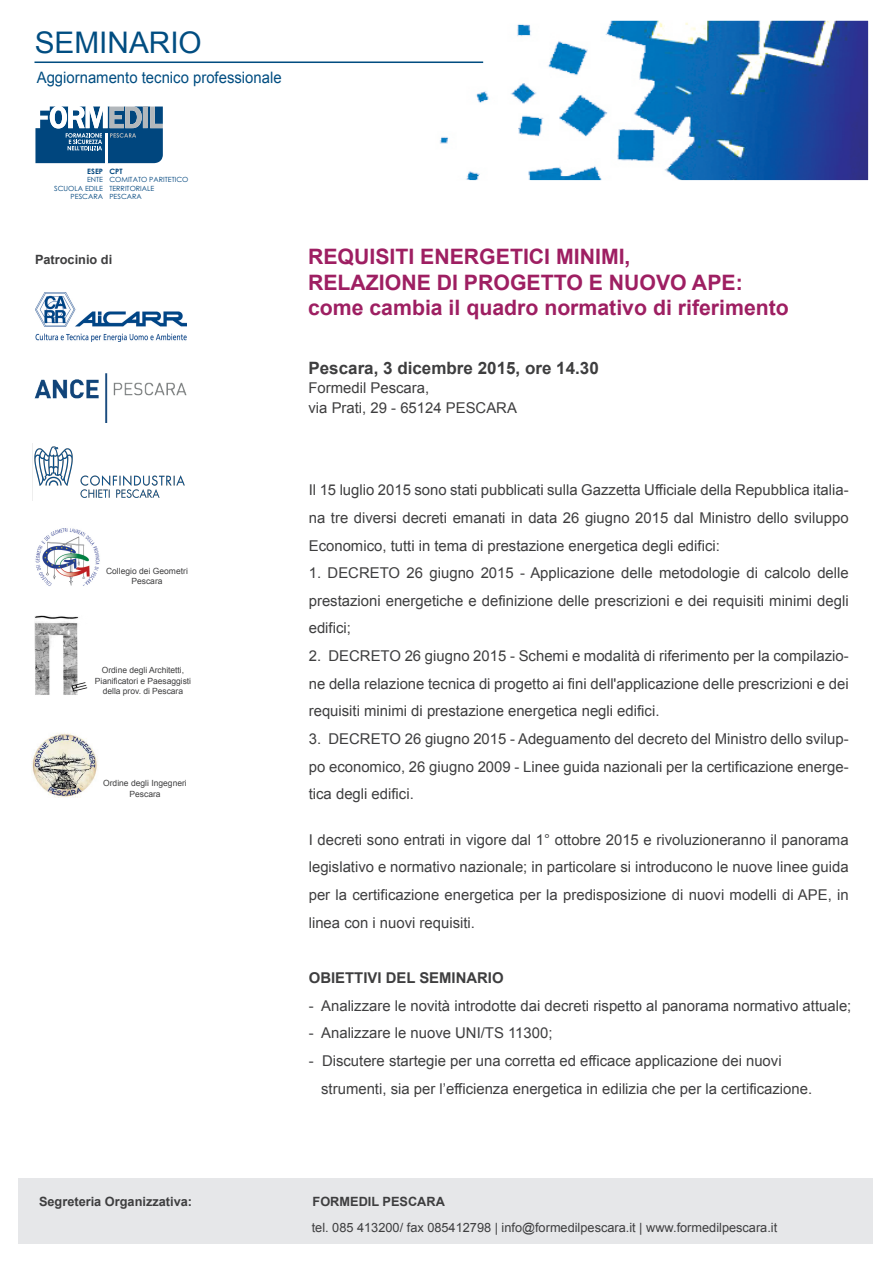
<style>
.page{position:relative;width:893px;height:1263px;background:#fff}
.page>*{position:absolute;margin:0;border:0;box-sizing:border-box;transform-origin:0 0}
.t1{font:29.7px "Arial";color:#014d81}
.t2{font:700 21.3px/25.5px "Arial";color:#9e1f62}
.t3{font:700 16.95px "Arial";color:#3e3e3f}
.t4{font:15.75px "Arial";color:#014d81;scale:.94 1}
.t5{font:14.85px/27.6px "Arial";color:#3e3e3f;text-align:justify}
.t6{font:700 14.85px "Arial";color:#3e3e3f}
.t7{font:12.75px/25.5px "Arial";color:#3e3e3f}
.t8{font:700 12.75px "Arial";color:#3e3e3f}
.t9{font:8.55px/10.2px "Arial";letter-spacing:-.005em;color:#3e3e3f;text-align:center}
.t10{font:700 7.35px "Century Gothic";color:#00467e}
.t11{font:7.05px/8.6px "Century Gothic";color:#00467e;text-align:right}
.s1{font-weight:700}
</style>
<div class="page">
<img style="left:440px;top:22px;width:427px;height:157px">
<div style="left:18px;top:1178px;width:854px;height:65px;background:#e6e7e9"></div>
<img style="left:35px;top:293px;width:152px;height:48px">
<img style="left:31px;top:733px;width:67px;height:64px">
<img style="left:35px;top:528px;width:65px;height:58px">
<img style="left:34px;top:616px;width:53px;height:79px">
<img style="left:34px;top:374px;width:153px;height:48px">
<img style="left:32px;top:444px;width:153px;height:57px">
<hr style="left:34px;top:61px;width:449px;height:2px;background:#014d81">
<svg style="left:35px;top:107px;width:128px;height:56px"></svg>
<p class="t1" style="left:35px;top:23px;width:169px">SEMINARIO</p>
<p class="t4" style="left:37px;top:67px;width:262px">Aggiornamento tecnico professionale</p>
<p class="t10" style="left:87px;top:165px;width:17px">ESEP</p>
<p class="t11" style="left:54px;top:175px;width:50px">ENTE<br>SCUOLA EDILE<br>PESCARA</p>
<p class="t10" style="left:109px;top:165px;width:15px">CPT</p>
<p class="t11" style="left:109px;top:175px;width:80px;text-align:left">COMITATO PARITETICO<br>TERRITORIALE<br>PESCARA</p>
<p class="t8" style="left:35px;top:251px;width:79px">Patrocinio di</p>
<p class="t9" style="left:106px;top:566px;width:83px">Collegio dei Geometri<br>Pescara</p>
<p class="t9" style="left:95px;top:665px;width:98px">Ordine degli Architetti,<br>Pianificatori e Paesaggisti della prov. di Pescara</p>
<p class="t9" style="left:103px;top:778px;width:85px">Ordine degli Ingegneri<br>Pescara</p>
<p class="t2" style="left:308px;top:245px;width:482px">REQUISITI ENERGETICI MINIMI,<br>RELAZIONE DI PROGETTO E NUOVO APE: come cambia il quadro normativo di riferimento</p>
<p class="t3" style="left:309px;top:357px;width:292px">Pescara, 3 dicembre 2015, ore 14.30</p>
<p class="t5" style="left:309px;top:379px;width:210px;line-height:19.2px">Formedil Pescara,<br>via Prati, 29 - 65124 PESCARA</p>
<p class="t5" style="left:309px;top:476px;width:541px">Il 15 luglio 2015 sono stati pubblicati sulla Gazzetta Ufficiale della Repubblica italia&shy;na tre diversi decreti emanati in data 26 giugno 2015 dal Ministro dello sviluppo Economico, tutti in tema di prestazione energetica degli edifici:</p>
<p class="t5" style="left:309px;top:559px;width:541px">1. DECRETO 26 giugno 2015 - Applicazione delle metodologie di calcolo delle prestazioni energetiche e definizione delle prescrizioni e dei requisiti minimi degli edifici;</p>
<p class="t5" style="left:309px;top:642px;width:541px">2. DECRETO 26 giugno 2015 - Schemi e modalità di riferimento per la compilazio&shy;ne della relazione tecnica di progetto ai fini dell'applicazione delle prescrizioni e dei requisiti minimi di prestazione energetica negli edifici.</p>
<p class="t5" style="left:309px;top:725px;width:541px">3. DECRETO 26 giugno 2015 - Adeguamento del decreto del Ministro dello svilup&shy;po economico, 26 giugno 2009 - Linee guida nazionali per la certificazione energe&shy;tica degli edifici.</p>
<p class="t5" style="left:309px;top:826px;width:541px">I decreti sono entrati in vigore dal 1° ottobre 2015 e rivoluzioneranno il panorama legislativo e normativo nazionale; in particolare si introducono le nuove linee guida per la certificazione energetica per la predisposizione di nuovi modelli di APE, in linea con i nuovi requisiti.</p>
<p class="t6" style="left:309px;top:968px;width:196px">OBIETTIVI DEL SEMINARIO</p>
<p class="t5" style="left:309px;top:992px;width:544px">- Analizzare le novità introdotte dai decreti rispetto al panorama normativo attuale;</p>
<p class="t5" style="left:309px;top:1019px;width:245px">- Analizzare le nuove UNI/TS 11300;</p>
<p class="t5" style="left:321px;top:1047px;width:493px;text-indent:-12px">- Discutere startegie per una corretta ed efficace applicazione dei nuovi strumenti, sia per l’efficienza energetica in edilizia che per la certificazione.</p>
<p class="t8" style="left:39px;top:1193px;width:155px">Segreteria Organizzativa:</p>
<p class="t7" style="left:312px;top:1189px;width:467px"><span class="s1">FORMEDIL PESCARA<br></span>tel. 085 413200/ fax 085412798 | info@formedilpescara.it | www.formedilpescara.it</p>
</div>
